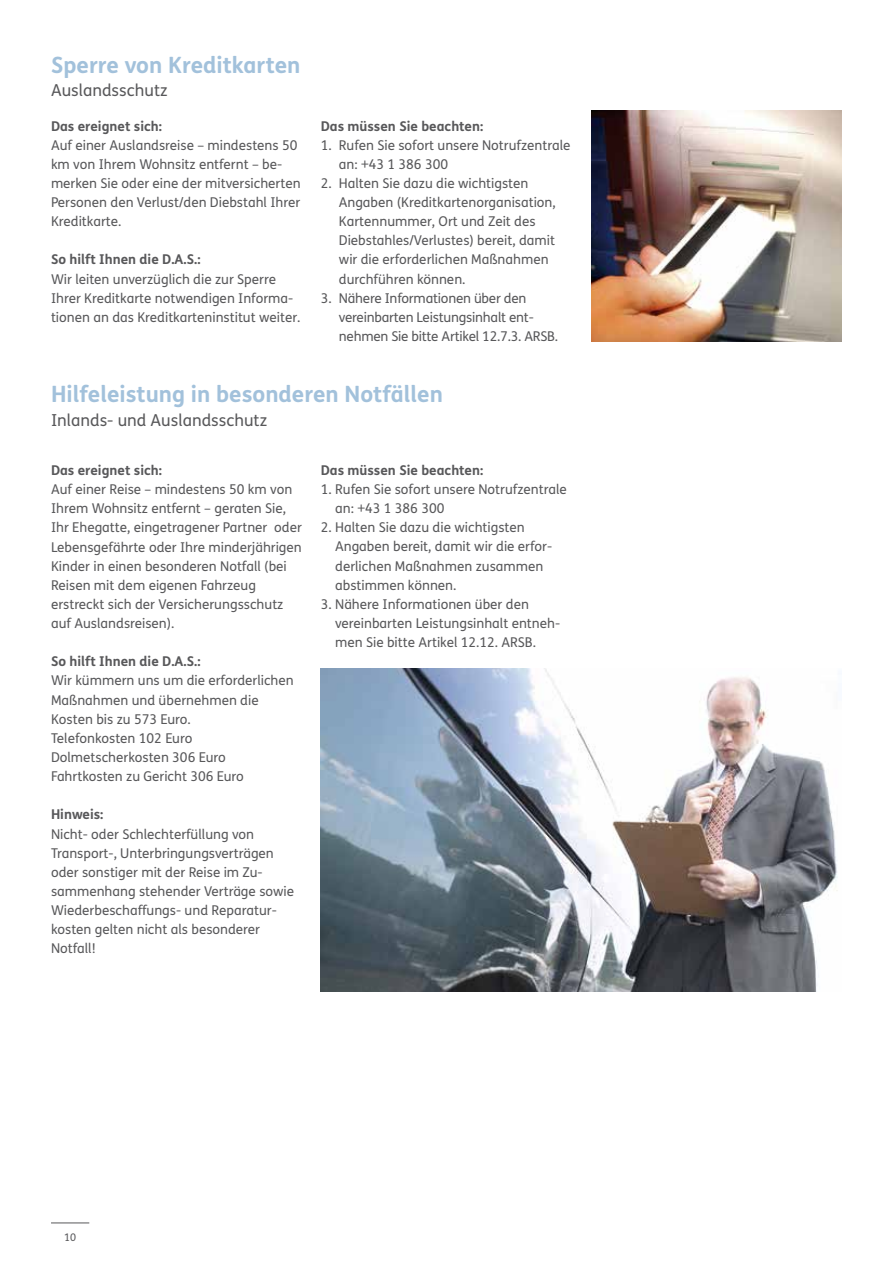
<style>
.page{position:relative;width:893px;height:1263px;background:#fff}
.page>*{position:absolute;margin:0;border:0;box-sizing:border-box;transform-origin:0 0}
.t1{font:700 22.5px "FS Me";color:#a2c1db}
.t2{font:16.5px "FS Me";color:#58585a}
.t3{font:13.5px/19.2px "FS Me";color:#58585a}
.t4{font:700 13.5px "FS Me";color:#58585a}
.t5{font:10.5px "FS Me";color:#58585a}
</style>
<div class="page">
<hr style="left:51px;top:1222px;width:38px;height:1px;background:#58585a">
<img style="left:591px;top:111px;width:251px;height:230px">
<img style="left:321px;top:668px;width:510px;height:324px">
<svg style="left:831px;top:811px;width:7px;height:80px"></svg>
<h1 class="t1" style="left:51px;top:48px;width:251px">Sperre von Kreditkarten</h1>
<p class="t2" style="left:51px;top:78px;width:118px">Auslandsschutz</p>
<p class="t4" style="left:51px;top:115px;width:112px">Das ereignet sich:</p>
<p class="t3" style="left:51px;top:135px;width:251px">Auf einer Auslandsreise – mindestens 50 km von Ihrem Wohnsitz entfernt – be&shy;merken Sie oder eine der mitversicherten Personen den Verlust/den Diebstahl Ihrer Kreditkarte.</p>
<p class="t4" style="left:51px;top:249px;width:151px">So hilft Ihnen die D.A.S.:</p>
<p class="t3" style="left:51px;top:269px;width:251px">Wir leiten unverzüglich die zur Sperre<br>Ihrer Kreditkarte notwendigen Informa&shy;tionen an das Kreditkarteninstitut weiter.</p>
<p class="t4" style="left:321px;top:115px;width:164px">Das müssen Sie beachten:</p>
<p class="t3" style="left:339px;top:135px;width:233px;text-indent:-18px">1. Rufen Sie sofort unsere Notrufzentrale an: +43 1 386 300</p>
<p class="t3" style="left:339px;top:173px;width:218px;text-indent:-18px">2. Halten Sie dazu die wichtigsten Angaben (Kreditkartenorganisation, Kartennummer, Ort und Zeit des Diebstahles/Verlustes) bereit, damit wir die erforderlichen Maßnahmen durchführen können.</p>
<p class="t3" style="left:339px;top:288px;width:221px;text-indent:-18px">3. Nähere Informationen über den vereinbarten Leistungsinhalt ent&shy;nehmen Sie bitte Artikel 12.7.3. ARSB.</p>
<h1 class="t1" style="left:51px;top:377px;width:393px">Hilfeleistung in besonderen Notfällen</h1>
<p class="t2" style="left:51px;top:409px;width:218px">Inlands- und Auslandsschutz</p>
<p class="t4" style="left:51px;top:460px;width:112px">Das ereignet sich:</p>
<p class="t3" style="left:51px;top:479px;width:252px">Auf einer Reise – mindestens 50 km von Ihrem Wohnsitz entfernt – geraten Sie, Ihr Ehegatte, eingetragener Partner oder Lebensgefährte oder Ihre minderjährigen Kinder in einen besonderen Notfall (bei Reisen mit dem eigenen Fahrzeug erstreckt sich der Versicherungsschutz auf Auslandsreisen).</p>
<p class="t4" style="left:51px;top:651px;width:151px">So hilft Ihnen die D.A.S.:</p>
<p class="t3" style="left:51px;top:671px;width:244px">Wir kümmern uns um die erforderlichen<br>Maßnahmen und übernehmen die<br>Kosten bis zu 573 Euro.<br>Telefonkosten 102 Euro<br>Dolmetscherkosten 306 Euro<br>Fahrtkosten zu Gericht 306 Euro</p>
<p class="t4" style="left:51px;top:804px;width:54px">Hinweis:</p>
<p class="t3" style="left:51px;top:824px;width:245px">Nicht- oder Schlechterfüllung von<br>Transport-, Unterbringungsverträgen oder sonstiger mit der Reise im Zu&shy;sammenhang stehender Verträge sowie<br>Wiederbeschaffungs- und Reparatur&shy;kosten gelten nicht als besonderer<br>Notfall!</p>
<p class="t4" style="left:321px;top:460px;width:164px">Das müssen Sie beachten:</p>
<p class="t3" style="left:335px;top:479px;width:233px;text-indent:-14px">1. Rufen Sie sofort unsere Notrufzentrale an: +43 1 386 300</p>
<p class="t3" style="left:335px;top:518px;width:218px;text-indent:-14px">2. Halten Sie dazu die wichtigsten<br>Angaben bereit, damit wir die erfor&shy;derlichen Maßnahmen zusammen abstimmen können.</p>
<p class="t3" style="left:335px;top:594px;width:226px;text-indent:-14px">3. Nähere Informationen über den vereinbarten Leistungsinhalt entneh&shy;men Sie bitte Artikel 12.12. ARSB.</p>
<p class="t5" style="left:64px;top:1230px;width:13px">10</p>
</div>
